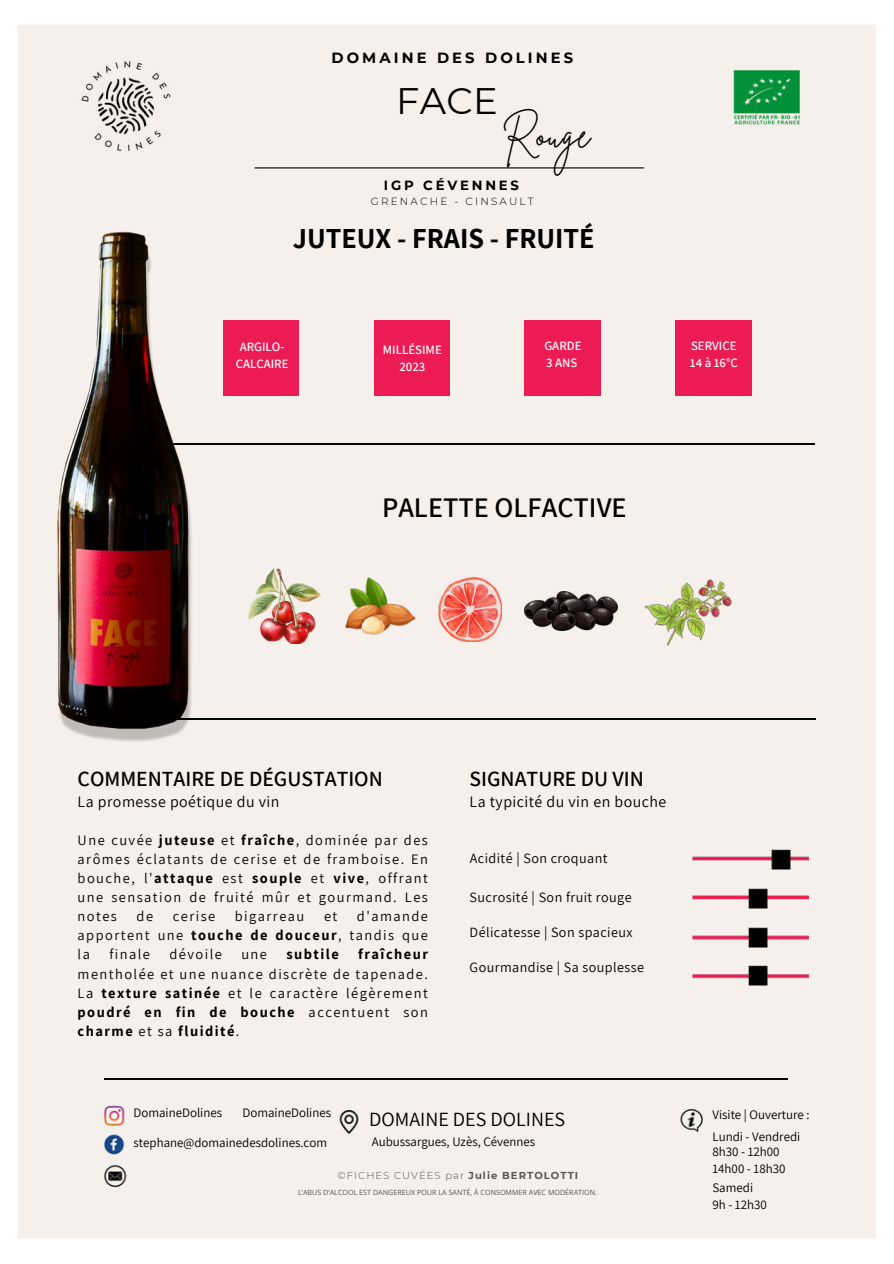
<style>
.page{position:relative;width:894px;height:1264px;background:#fff}
.page>*{position:absolute;margin:0;border:0;box-sizing:border-box;transform-origin:0 0}
.t1{font:36.75px "Brittany Signature";letter-spacing:.02em;color:#000}
.t2{font:36.75px "Montserrat";color:#000}
.t3{font:700 28.35px "Assistant";color:#000}
.t4{font:600 28.35px "Assistant";color:#000}
.t5{font:600 21.6px "Assistant";color:#000}
.t6{font:20.1px "Assistant";color:#000}
.t7{font:15.9px "Assistant";letter-spacing:.03em;color:#000}
.t8{font:700 14.7px "Montserrat";letter-spacing:.21em;color:#000}
.t9{font:14.4px/19.2px "Assistant";letter-spacing:.1em;color:#000;text-align:justify}
.t10{font:700 14.4px "Assistant";letter-spacing:.1em;color:#000}
.t11{font:14.1px "Assistant";letter-spacing:.03em;color:#000}
.t12{font:700 13.35px "Montserrat";letter-spacing:.21em;color:#000}
.t13{font:12.9px/16.8px "Assistant";color:#000}
.t14{font:600 12.75px/16.8px "Assistant";color:#fff;text-align:center}
.t15{font:300 10.35px "Montserrat";letter-spacing:.21em;color:#000}
.t16{font:300 10.05px "Montserrat";letter-spacing:.1em;color:#575756}
.t17{font:7.2px "Open Sans";color:#575756}
.s1{font-weight:700}
</style>
<div class="page">
<div style="left:18px;top:25px;width:858px;height:1213px;background:#f5f0eb"></div>
<img style="left:68px;top:49px;width:115px;height:114px">
<hr style="left:104px;top:1078px;width:683px;height:1px;background:#040505">
<hr style="left:131px;top:444px;width:683px;height:1px;background:#040505">
<img style="left:262px;top:568px;width:58px;height:75px">
<div style="left:262px;top:320px;width:37px;height:75px;background:#ec1b53"></div>
<div style="left:374px;top:320px;width:75px;height:75px;background:#ec1b53"></div>
<div style="left:525px;top:320px;width:75px;height:75px;background:#ec1b53"></div>
<div style="left:675px;top:320px;width:76px;height:75px;background:#ec1b53"></div>
<hr style="left:132px;top:718px;width:683px;height:1px;background:#040505">
<img style="left:684px;top:882px;width:131px;height:33px">
<img style="left:684px;top:920px;width:131px;height:34px">
<img style="left:684px;top:958px;width:131px;height:34px">
<img style="left:684px;top:842px;width:131px;height:34px">
<img style="left:18px;top:163px;width:244px;height:633px">
<img style="left:731px;top:68px;width:70px;height:59px">
<img style="left:338px;top:570px;width:84px;height:71px">
<img style="left:438px;top:577px;width:63px;height:64px">
<img style="left:525px;top:591px;width:92px;height:39px">
<img style="left:637px;top:572px;width:101px;height:80px">
<p class="t8" style="left:331px;top:47px;width:243px">DOMAINE DES DOLINES</p>
<h1 class="t2" style="left:396px;top:75px;width:103px">FACE</h1>
<h1 class="t1" style="left:502px;top:112px;width:89px">Rouge</h1>
<p class="t12" style="left:384px;top:176px;width:137px">IGP CÉVENNES</p>
<p class="t15" style="left:370px;top:194px;width:164px">GRENACHE - CINSAULT</p>
<h2 class="t3" style="left:293px;top:219px;width:303px">JUTEUX - FRAIS - FRUITÉ</h2>
<p class="t14" style="left:236px;top:338px;width:54px">ARGILO-<br>CALCAIRE</p>
<p class="t14" style="left:383px;top:340px;width:60px">MILLÉSIME<br>2023</p>
<p class="t14" style="left:544px;top:336px;width:39px;text-align:left">GARDE<br>3 ANS</p>
<p class="t14" style="left:689px;top:336px;width:49px;text-align:left">SERVICE<br>14 à 16°C</p>
<h2 class="t4" style="left:382px;top:488px;width:246px">PALETTE OLFACTIVE</h2>
<h3 class="t5" style="left:78px;top:763px;width:306px">COMMENTAIRE DE DÉGUSTATION</h3>
<p class="t7" style="left:78px;top:791px;width:203px">La promesse poétique du vin</p>
<p class="t9" style="left:78px;top:829px;width:352px">Une cuvée <span class="s1">juteuse</span> et <span class="s1">fraîche</span>, dominée par des arômes éclatants de cerise et de framboise. En bouche, l'<span class="s1">attaque</span> est <span class="s1">souple</span> et <span class="s1">vive</span>, offrant une sensation de fruité mûr et gourmand. Les notes</p>
<p class="t9" style="left:78px;top:906px;width:352px;text-indent:279px">d'amande apportent une <span class="s1">touche de douceur</span>, tandis que la</p>
<p class="t9" style="left:136px;top:906px;width:18px">de</p>
<p class="t9" style="left:173px;top:906px;width:44px">cerise</p>
<p class="t9" style="left:235px;top:906px;width:71px">bigarreau</p>
<p class="t9" style="left:324px;top:906px;width:15px">et</p>
<p class="t9" style="left:109px;top:944px;width:42px">finale</p>
<p class="t9" style="left:169px;top:944px;width:54px">dévoile</p>
<p class="t9" style="left:241px;top:944px;width:27px">une</p>
<p class="t10" style="left:286px;top:944px;width:54px">subtile</p>
<p class="t10" style="left:358px;top:944px;width:71px">fraîcheur</p>
<p class="t9" style="left:78px;top:963px;width:352px">mentholée et une nuance discrète de tapenade.<br>La <span class="s1">texture satinée</span> et le caractère légèrement <span class="s1">poudré en fin de bouche</span> accentuent son <span class="s1">charme</span> et sa <span class="s1">fluidité</span>.</p>
<h3 class="t5" style="left:469px;top:763px;width:176px">SIGNATURE DU VIN</h3>
<p class="t7" style="left:469px;top:791px;width:198px">La typicité du vin en bouche</p>
<p class="t11" style="left:469px;top:848px;width:139px">Acidité | Son croquant</p>
<p class="t11" style="left:469px;top:887px;width:164px">Sucrosité | Son fruit rouge</p>
<p class="t11" style="left:469px;top:922px;width:164px">Délicatesse | Son spacieux</p>
<p class="t11" style="left:469px;top:957px;width:176px">Gourmandise | Sa souplesse</p>
<p class="t13" style="left:133px;top:1103px;width:90px">DomaineDolines</p>
<p class="t13" style="left:242px;top:1103px;width:90px">DomaineDolines</p>
<p class="t13" style="left:133px;top:1133px;width:195px">stephane@domainedesdolines.com</p>
<h3 class="t6" style="left:369px;top:1105px;width:197px">DOMAINE DES DOLINES</h3>
<p class="t13" style="left:372px;top:1133px;width:165px">Aubussargues, Uzès, Cévennes</p>
<p class="t16" style="left:337px;top:1168px;width:242px">©FICHES CUVÉES par <span class="s1">Julie BERTOLOTTI</span></p>
<p class="t17" style="left:298px;top:1187px;width:300px">L’ABUS D’ALCOOL EST DANGEREUX POUR LA SANTÉ, À CONSOMMER AVEC MODÉRATION.</p>
<p class="t13" style="left:712px;top:1103px;width:99px;line-height:21.3px">Visite | Ouverture :<br>Lundi - Vendredi</p>
<p class="t13" style="left:712px;top:1143px;width:74px">8h30 - 12h00<br>14h00 - 18h30</p>
<p class="t13" style="left:712px;top:1179px;width:56px">Samedi<br>9h - 12h30</p>
</div>
